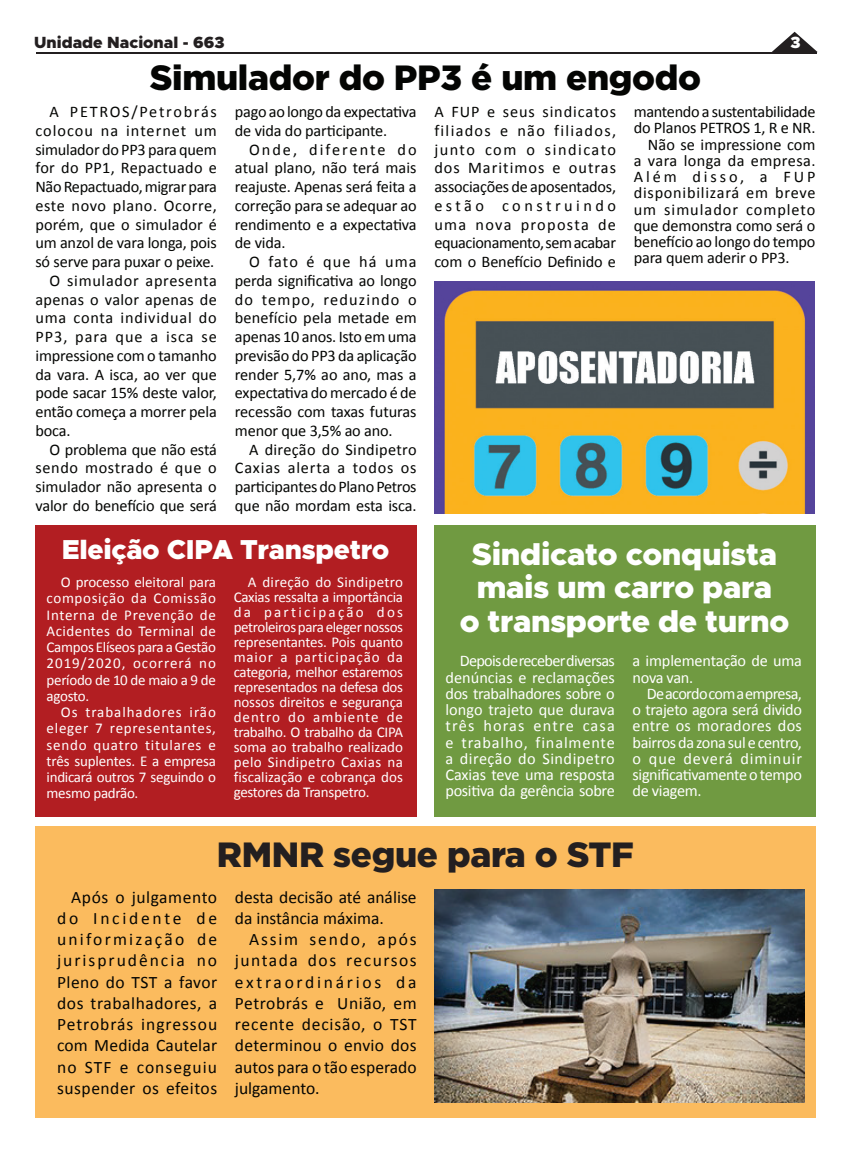
<style>
.page{position:relative;width:851px;height:1152px;background:#fff}
.page>*{position:absolute;margin:0;border:0;box-sizing:border-box;transform-origin:0 0}
.t1{font:900 35px "Gotham";letter-spacing:-.01em;color:#040503}
.t2{font:900 35px "Gotham";letter-spacing:-.01em;color:#231f20}
.t3{font:900 31.25px/33.8px "Metropolis";letter-spacing:-.01em;color:#fff;text-align:center}
.t4{font:900 27.5px "Metropolis";letter-spacing:-.01em;color:#fff}
.t5{font:17.5px/21.2px "Calibri";color:#040503;text-align:justify}
.t6{font:16.25px/18.8px "Calibri";letter-spacing:-.01em;color:#040503;text-align:justify}
.t7{font:16.25px/16.2px "Calibri";letter-spacing:-.02em;color:#fff;text-align:justify}
.t8{font:16.25px "Calibri";letter-spacing:.06em;color:#040503}
.t9{font:16.25px "Calibri";letter-spacing:.02em;color:#040503}
.t10{font:16.25px "Calibri";letter-spacing:.04em;color:#040503}
.t11{font:16.25px "Calibri";letter-spacing:.045em;color:#040503}
.t12{font:16.25px "Calibri";letter-spacing:.035em;color:#040503}
.t13{font:16.25px "Calibri";letter-spacing:.01em;color:#040503}
.t14{font:16.25px "Calibri";letter-spacing:.05em;color:#040503}
.t15{font:16.25px "Calibri";letter-spacing:.025em;color:#040503}
.t16{font:900 16.25px "Metropolis";color:#231f20}
.t17{font:16.25px "Calibri";letter-spacing:.105em;color:#040503}
.t18{font:16.25px "Calibri";letter-spacing:.18em;color:#040503}
.t19{font:900 16.25px "Metropolis";color:#fff}
.t20{font:15px/15px "Calibri";letter-spacing:-.02em;color:#fff;text-align:justify}
</style>
<div class="page">
<div style="left:35px;top:525px;width:381px;height:291px;background:#b21e22"></div>
<svg style="left:772px;top:32px;width:45px;height:20px"></svg>
<hr style="left:36px;top:52px;width:780px;height:1px;background:#231f20">
<div style="left:35px;top:826px;width:780px;height:291px;background:#fbbb5e"></div>
<img style="left:434px;top:889px;width:370px;height:213px">
<img style="left:434px;top:281px;width:380px;height:232px">
<div style="left:434px;top:525px;width:381px;height:291px;background:#709a41"></div>
<p class="t16" style="left:34px;top:32px;width:192px">Unidade Nacional - 663</p>
<p class="t19" style="left:790px;top:32px;width:12px">3</p>
<h1 class="t1" style="left:150px;top:57px;width:553px">Simulador do PP3 é um engodo</h1>
<p class="t17" style="left:50px;top:101px;width:169px">A PETROS/Petrobrás</p>
<p class="t8" style="left:35px;top:120px;width:183px">colocou na internet um</p>
<p class="t6" style="left:35px;top:140px;width:183px">simulador do PP3 para quem</p>
<p class="t9" style="left:35px;top:158px;width:183px">for do PP1, Repactuado e</p>
<p class="t6" style="left:35px;top:177px;width:183px">Não Repactuado, migrar para</p>
<p class="t12" style="left:35px;top:195px;width:183px">este novo plano. Ocorre,</p>
<p class="t13" style="left:35px;top:214px;width:183px">porém, que o simulador é</p>
<p class="t6" style="left:35px;top:234px;width:183px">um anzol de vara longa, pois</p>
<p class="t6" style="left:35px;top:252px;width:180px">só serve para puxar o peixe.</p>
<p class="t10" style="left:50px;top:270px;width:169px">O simulador apresenta</p>
<p class="t9" style="left:35px;top:289px;width:183px">apenas o valor apenas de</p>
<p class="t14" style="left:35px;top:308px;width:183px">uma conta individual do</p>
<p class="t8" style="left:35px;top:326px;width:183px">PP3, para que a isca se</p>
<p class="t6" style="left:35px;top:346px;width:183px">impressione com o tamanho</p>
<p class="t6" style="left:35px;top:365px;width:183px">da vara. A isca, ao ver que</p>
<p class="t6" style="left:35px;top:384px;width:183px">pode sacar 15% deste valor,</p>
<p class="t6" style="left:35px;top:402px;width:183px">então começa a morrer pela</p>
<p class="t6" style="left:35px;top:421px;width:37px">boca.</p>
<p class="t6" style="left:50px;top:440px;width:169px">O problema que não está</p>
<p class="t10" style="left:35px;top:458px;width:183px">sendo mostrado é que o</p>
<p class="t6" style="left:35px;top:477px;width:183px">simulador não apresenta o</p>
<p class="t6" style="left:35px;top:496px;width:183px">valor do benefício que será</p>
<p class="t6" style="left:235px;top:102px;width:183px">pago ao longo da expectativa de vida do participante.</p>
<p class="t6" style="left:235px;top:140px;width:183px;text-indent:14px">Onde, diferente do atual plano, não terá mais reajuste. Apenas será feita a correção para se adequar ao rendimento e a expectativa de vida.</p>
<p class="t6" style="left:235px;top:252px;width:183px;text-indent:14px">O fato é que há uma perda significativa ao longo do tempo, reduzindo o benefício pela metade em apenas 10 anos. Isto em uma previsão do PP3 da aplicação render 5,7% ao ano, mas a expectativa do mercado é de recessão com taxas futuras menor que 3,5% ao ano.</p>
<p class="t6" style="left:235px;top:440px;width:183px;text-indent:14px">A direção do Sindipetro Caxias alerta a todos os participantes do Plano Petros que não mordam esta isca.</p>
<p class="t6" style="left:434px;top:102px;width:183px">A FUP e seus sindicatos filiados e não filiados, junto com o sindicato dos Maritimos e outras associações de aposentados, estão construindo uma nova proposta de equacionamento, sem acabar com o Benefício Definido e</p>
<p class="t6" style="left:633px;top:102px;width:183px">mantendo a sustentabilidade</p>
<p class="t6" style="left:633px;top:119px;width:183px">do Planos PETROS 1, R e NR.</p>
<p class="t6" style="left:647px;top:135px;width:169px">Não se impressione com</p>
<p class="t15" style="left:633px;top:150px;width:183px">a vara longa da empresa.</p>
<p class="t18" style="left:633px;top:166px;width:183px">Além disso, a FUP</p>
<p class="t11" style="left:633px;top:183px;width:183px">disponibilizará em breve</p>
<p class="t8" style="left:633px;top:199px;width:183px">um simulador completo</p>
<p class="t6" style="left:633px;top:216px;width:183px">que demonstra como será o</p>
<p class="t6" style="left:633px;top:232px;width:183px">benefício ao longo do tempo</p>
<p class="t6" style="left:633px;top:249px;width:157px">para quem aderir o PP3.</p>
<h3 class="t4" style="left:62px;top:532px;width:329px">Eleição CIPA Transpetro</h3>
<p class="t20" style="left:47px;top:574px;width:171px;line-height:16.2px;text-indent:14px">O processo eleitoral para composição da Comissão Interna de Prevenção de Acidentes do Terminal de Campos Elíseos para a Gestão 2019/2020, ocorrerá no período de 10 de maio a 9 de agosto.</p>
<p class="t20" style="left:47px;top:704px;width:171px;line-height:16.2px;text-indent:14px">Os trabalhadores irão eleger 7 representantes, sendo quatro titulares e três suplentes. E a empresa indicará outros 7 seguindo o mesmo padrão.</p>
<p class="t20" style="left:234px;top:574px;width:171px;text-indent:14px">A direção do Sindipetro Caxias ressalta a importância da participação dos petroleiros para eleger nossos representantes. Pois quanto maior a participação da categoria, melhor estaremos representados na defesa dos nossos direitos e segurança dentro do ambiente de trabalho. O trabalho da CIPA soma ao trabalho realizado pelo Sindipetro Caxias na fiscalização e cobrança dos gestores da Transpetro.</p>
<h2 class="t3" style="left:459px;top:537px;width:331px">Sindicato conquista mais um carro para<br>o transporte de turno</h2>
<p class="t7" style="left:445px;top:653px;width:171px;text-indent:14px">Depois de receber diversas denúncias e reclamações dos trabalhadores sobre o longo trajeto que durava três horas entre casa e trabalho, finalmente a direção do Sindipetro Caxias teve uma resposta positiva da gerência sobre</p>
<p class="t7" style="left:632px;top:653px;width:171px">a implementação de uma nova van.</p>
<p class="t7" style="left:632px;top:685px;width:171px;text-indent:14px">De acordo com a empresa, o trajeto agora será divido entre os moradores dos bairros da zona sul e centro, o que deverá diminuir significativamente o tempo de viagem.</p>
<h1 class="t2" style="left:217px;top:834px;width:418px">RMNR segue para o STF</h1>
<p class="t5" style="left:57px;top:886px;width:162px;text-indent:14px">Após o julgamento do Incidente de uniformização de jurisprudência no Pleno do TST a favor dos trabalhadores, a Petrobrás ingressou com Medida Cautelar no STF e conseguiu suspender os efeitos</p>
<p class="t5" style="left:235px;top:886px;width:183px">desta decisão até análise da instância máxima.</p>
<p class="t5" style="left:235px;top:928px;width:183px;text-indent:14px">Assim sendo, após juntada dos recursos extraordinários da Petrobrás e União, em recente decisão, o TST determinou o envio dos autos para o tão esperado julgamento.</p>
</div>
